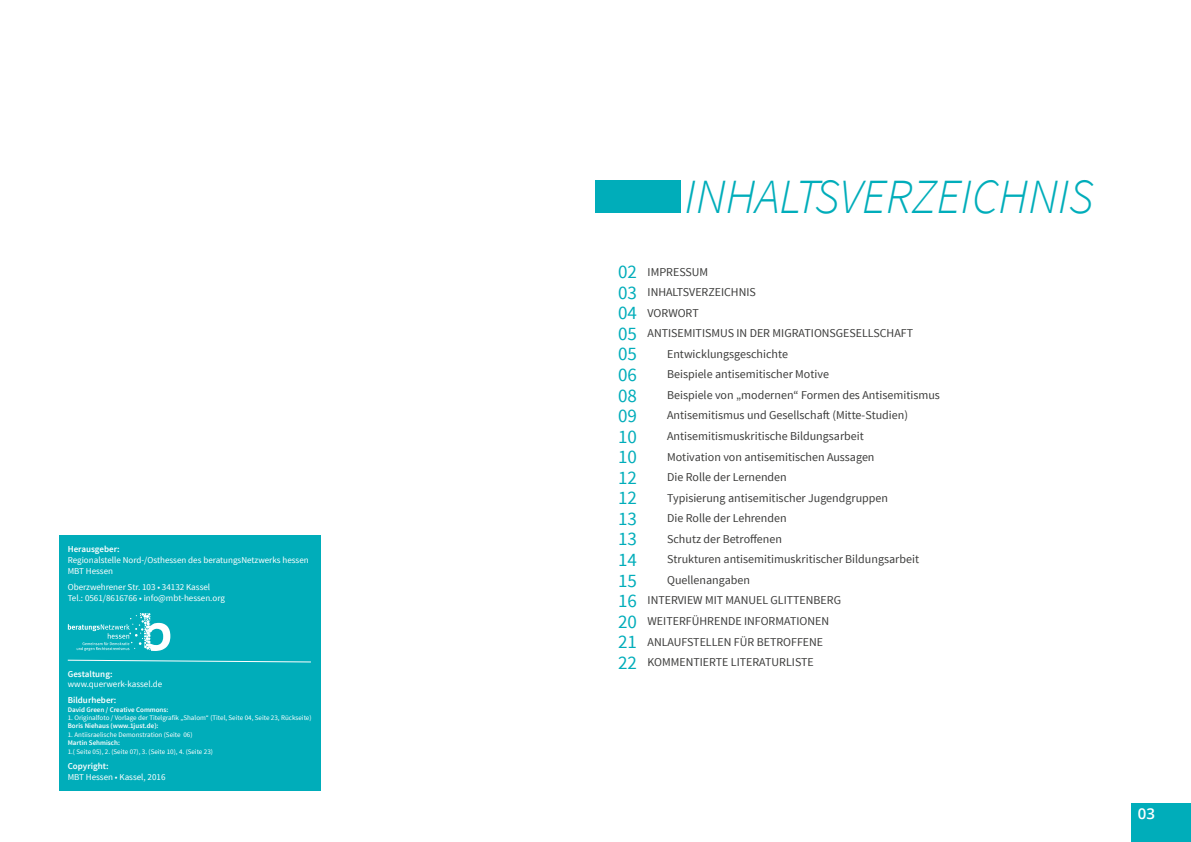
<style>
.page{position:relative;width:1191px;height:842px;background:#fff}
.page>*{position:absolute;margin:0;border:0;box-sizing:border-box;transform-origin:0 0}
.t1{font:italic 300 49.2px "Source Sans Pro";color:#00adba}
.t2{font:19px/20.6px "Source Sans Pro";color:#00adba}
.t3{font:600 15px "Open Sans";color:#fff}
.t4{font:12px/20.6px "Source Sans Pro";color:#3c3c3b}
.t5{font:9px/10.8px "Source Sans Pro";color:#fff}
.t6{font:600 9px "Source Sans Pro";color:#fff}
.t7{font:7px "Source Sans Pro";color:#fff}
.t8{font:600 7px "Source Sans Pro";color:#fff}
</style>
<div class="page">
<div style="left:1131px;top:802px;width:60px;height:40px;background:#00adba"></div>
<div style="left:595px;top:180px;width:85px;height:33px;background:#00adba"></div>
<div style="left:59px;top:536px;width:262px;height:255px;background:#00adba"></div>
<svg style="left:68px;top:613px;width:102px;height:38px"></svg>
<svg style="left:67px;top:659px;width:244px;height:4px"></svg>
<p class="t6" style="left:68px;top:544px;width:53px">Herausgeber:</p>
<p class="t5" style="left:68px;top:555px;width:242px">Regionalstelle Nord-/Osthessen des beratungsNetzwerks hessen<br>MBT Hessen</p>
<p class="t5" style="left:68px;top:582px;width:159px">Oberzwehrener Str. 103 • 34132 Kassel<br>Tel.: 0561/8616766 • info@mbt-hessen.org</p>
<p class="t6" style="left:68px;top:668px;width:46px">Gestaltung:</p>
<p class="t5" style="left:68px;top:679px;width:96px">www.querwerk-kassel.de</p>
<p class="t6" style="left:68px;top:694px;width:50px">Bildurheber:</p>
<p class="t8" style="left:68px;top:705px;width:102px">David Green / Creative Commons:</p>
<p class="t7" style="left:68px;top:713px;width:245px">1. Originalfoto / Vorlage der Titelgrafik „Shalom“ (Titel, Seite 04, Seite 23, Rückseite)</p>
<p class="t8" style="left:68px;top:721px;width:92px">Boris Niehaus (www.1just.de):</p>
<p class="t7" style="left:68px;top:730px;width:126px">1. Antiisraelische Demonstration (Seite 06)</p>
<p class="t8" style="left:68px;top:738px;width:54px">Martin Sehmisch:</p>
<p class="t7" style="left:68px;top:747px;width:147px">1.( Seite 05), 2. (Seite 07), 3. (Seite 10), 4. (Seite 23)</p>
<p class="t6" style="left:68px;top:761px;width:42px">Copyright:</p>
<p class="t5" style="left:68px;top:772px;width:99px">MBT Hessen • Kassel, 2016</p>
<h1 class="t1" style="left:685px;top:167px;width:410px">INHALTSVERZEICHNIS</h1>
<h2 class="t2" style="left:618px;top:262px;width:20px">02</h2>
<p class="t4" style="left:647px;top:261px;width:62px">IMPRESSUM</p>
<h2 class="t2" style="left:618px;top:282px;width:20px">03</h2>
<p class="t4" style="left:647px;top:282px;width:110px">INHALTSVERZEICHNIS</p>
<h2 class="t2" style="left:618px;top:303px;width:20px">04</h2>
<p class="t4" style="left:647px;top:303px;width:53px">VORWORT</p>
<h2 class="t2" style="left:618px;top:324px;width:20px">05</h2>
<p class="t4" style="left:647px;top:323px;width:267px">ANTISEMITISMUS IN DER MIGRATIONSGESELLSCHAFT</p>
<h2 class="t2" style="left:618px;top:344px;width:20px">05</h2>
<p class="t4" style="left:667px;top:344px;width:122px">Entwicklungsgeschichte</p>
<h2 class="t2" style="left:618px;top:365px;width:20px">06</h2>
<p class="t4" style="left:667px;top:364px;width:163px">Beispiele antisemitischer Motive</p>
<h2 class="t2" style="left:618px;top:385px;width:20px">08</h2>
<p class="t4" style="left:667px;top:385px;width:274px">Beispiele von „modernen“ Formen des Antisemitismus</p>
<h2 class="t2" style="left:618px;top:406px;width:20px">09</h2>
<p class="t4" style="left:667px;top:405px;width:242px">Antisemitismus und Gesellschaft (Mitte-Studien)</p>
<h2 class="t2" style="left:618px;top:426px;width:20px">10</h2>
<p class="t4" style="left:667px;top:426px;width:198px">Antisemitismuskritische Bildungsarbeit</p>
<h2 class="t2" style="left:618px;top:447px;width:20px">10</h2>
<p class="t4" style="left:667px;top:446px;width:209px">Motivation von antisemitischen Aussagen</p>
<h2 class="t2" style="left:618px;top:467px;width:20px">12</h2>
<p class="t4" style="left:667px;top:467px;width:121px">Die Rolle der Lernenden</p>
<h2 class="t2" style="left:618px;top:488px;width:20px">12</h2>
<p class="t4" style="left:667px;top:488px;width:222px">Typisierung antisemitischer Jugendgruppen</p>
<h2 class="t2" style="left:618px;top:508px;width:20px">13<br>13</h2>
<p class="t4" style="left:667px;top:508px;width:121px">Die Rolle der Lehrenden<br>Schutz der Betroffenen</p>
<h2 class="t2" style="left:618px;top:550px;width:20px">14</h2>
<p class="t4" style="left:667px;top:549px;width:253px">Strukturen antisemitimuskritischer Bildungsarbeit</p>
<h2 class="t2" style="left:618px;top:570px;width:20px">15</h2>
<p class="t4" style="left:667px;top:570px;width:84px">Quellenangaben</p>
<h2 class="t2" style="left:618px;top:591px;width:20px">16</h2>
<p class="t4" style="left:647px;top:590px;width:195px">INTERVIEW MIT MANUEL GLITTENBERG</p>
<h2 class="t2" style="left:618px;top:611px;width:20px">20</h2>
<p class="t4" style="left:647px;top:611px;width:183px">WEITERFÜHRENDE INFORMATIONEN</p>
<h2 class="t2" style="left:618px;top:632px;width:20px">21</h2>
<p class="t4" style="left:647px;top:631px;width:177px">ANLAUFSTELLEN FÜR BETROFFENE</p>
<h2 class="t2" style="left:618px;top:652px;width:20px">22</h2>
<p class="t4" style="left:647px;top:652px;width:168px">KOMMENTIERTE LITERATURLISTE</p>
<p class="t3" style="left:1138px;top:803px;width:19px">03</p>
</div>
